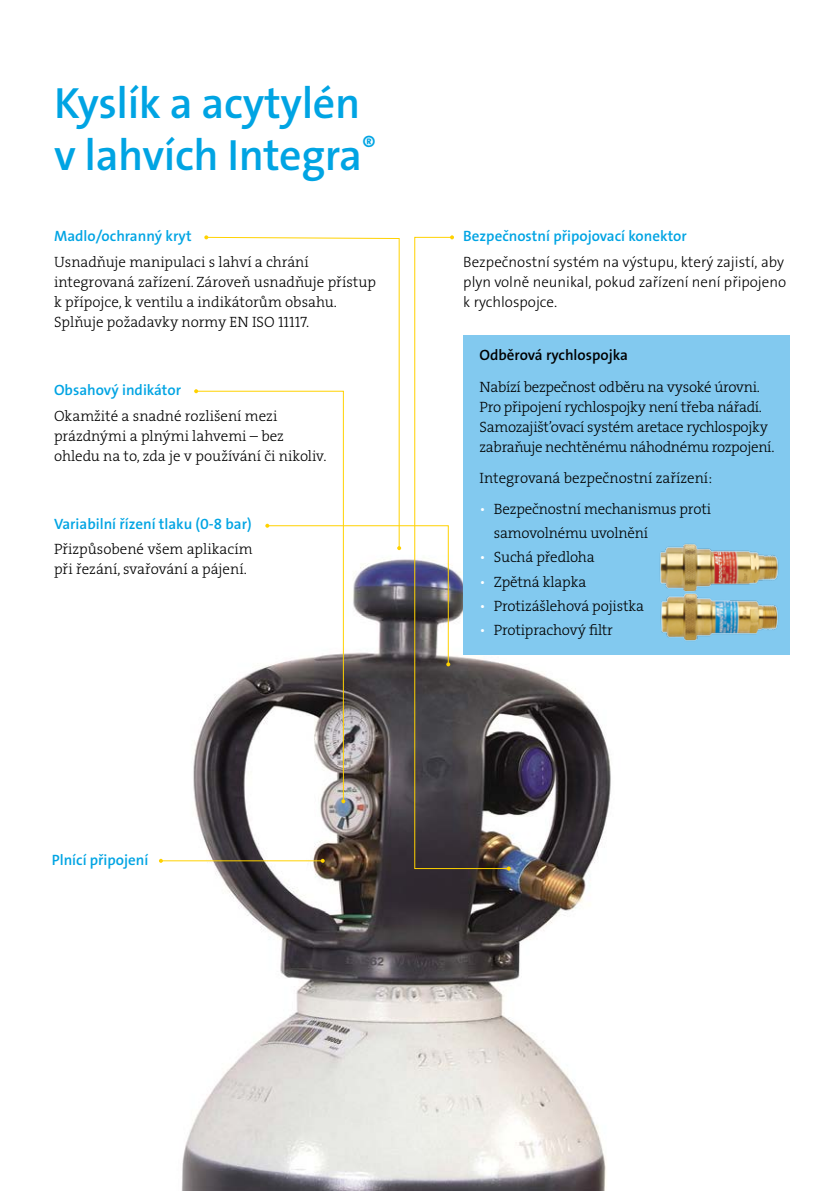
<style>
.page{position:relative;width:840px;height:1191px;background:#fff}
.page>*{position:absolute;margin:0;border:0;box-sizing:border-box;transform-origin:0 0}
.t1{font:600 44px/52px "The Sans LF";letter-spacing:-.01em;color:#00a4e3}
.t2{font:15px/20px "The Serif LP3 Lig";letter-spacing:-.01em;color:#000}
.t3{font:600 15px "The Sans LF";color:#00a4e3}
.t4{font:300 15px/20px "The Sans LF";color:#000}
.t5{font:600 15px "The Sans LF";color:#000}
.s1{color:#fff}
</style>
<div class="page">
<img style="left:160px;top:664px;width:451px;height:527px">
<svg style="left:205px;top:236px;width:195px;height:288px"></svg>
<svg style="left:204px;top:235px;width:4px;height:4px"></svg>
<svg style="left:195px;top:390px;width:149px;height:412px"></svg>
<svg style="left:341px;top:799px;width:4px;height:4px"></svg>
<svg style="left:194px;top:389px;width:4px;height:4px"></svg>
<svg style="left:413px;top:236px;width:96px;height:633px"></svg>
<svg style="left:450px;top:235px;width:4px;height:4px"></svg>
<svg style="left:506px;top:866px;width:4px;height:4px"></svg>
<div style="left:463px;top:335px;width:326px;height:320px;background:#82c9ef"></div>
<img style="left:660px;top:593px;width:118px;height:48px">
<img style="left:660px;top:544px;width:119px;height:48px">
<svg style="left:265px;top:524px;width:185px;height:142px"></svg>
<hr style="left:161px;top:860px;width:161px;height:1px;background:#ffd200">
<svg style="left:159px;top:859px;width:4px;height:4px"></svg>
<svg style="left:320px;top:859px;width:4px;height:4px"></svg>
<h1 class="t1" style="left:54px;top:77px;width:323px">Kyslík a acytylén v lahvích Integra<sup>®</sup></h1>
<p class="t3" style="left:54px;top:227px;width:139px">Madlo/ochranný kryt</p>
<p class="t2" style="left:54px;top:252px;width:323px">Usnadňuje manipulaci s lahví a chrání integrovaná zařízení. Zároveň usnadňuje přístup k přípojce, k ventilu a indikátorům obsahu.<br>Splňuje požadavky normy EN ISO 11117.</p>
<p class="t3" style="left:54px;top:380px;width:128px">Obsahový indikátor</p>
<p class="t2" style="left:54px;top:406px;width:274px">Okamžité a snadné rozlišení mezi prázdnými a plnými lahvemi – bez ohledu na to, zda je v používání či nikoliv.</p>
<p class="t3" style="left:54px;top:514px;width:199px">Variabilní řízení tlaku (0-8 bar)</p>
<p class="t2" style="left:54px;top:539px;width:200px">Přizpůsobené všem aplikacím při řezání, svařování a pájení.</p>
<p class="t3" style="left:52px;top:850px;width:98px">Plnící připojení</p>
<p class="t3" style="left:463px;top:227px;width:225px">Bezpečnostní připojovací konektor</p>
<p class="t4" style="left:463px;top:252px;width:324px">Bezpečnostní systém na výstupu, který zajistí, aby plyn volně neunikal, pokud zařízení není připojeno k rychlospojce.</p>
<p class="t5" style="left:479px;top:346px;width:150px">Odběrová rychlospojka</p>
<p class="t2" style="left:479px;top:377px;width:296px">Nabízí bezpečnost odběru na vysoké úrovni.<br>Pro připojení rychlospojky není třeba nářadí.<br>Samozajišt’ovací systém aretace rychlospojky zabraňuje nechtěnému náhodnému rozpojení.</p>
<p class="t2" style="left:479px;top:468px;width:234px">Integrovaná bezpečnostní zařízení:</p>
<p class="t2" style="left:493px;top:497px;width:219px;line-height:24px;text-indent:-14px"><span class="s1">•</span> Bezpečnostní mechanismus proti samovolnému uvolnění</p>
<p class="t2" style="left:479px;top:547px;width:116px"><span class="s1">•</span> Suchá předloha</p>
<p class="t2" style="left:479px;top:571px;width:108px"><span class="s1">•</span> Zpětná klapka</p>
<p class="t2" style="left:479px;top:595px;width:166px"><span class="s1">•</span> Protizášlehová pojistka</p>
<p class="t2" style="left:479px;top:619px;width:135px"><span class="s1">•</span> Protiprachový filtr</p>
</div>
